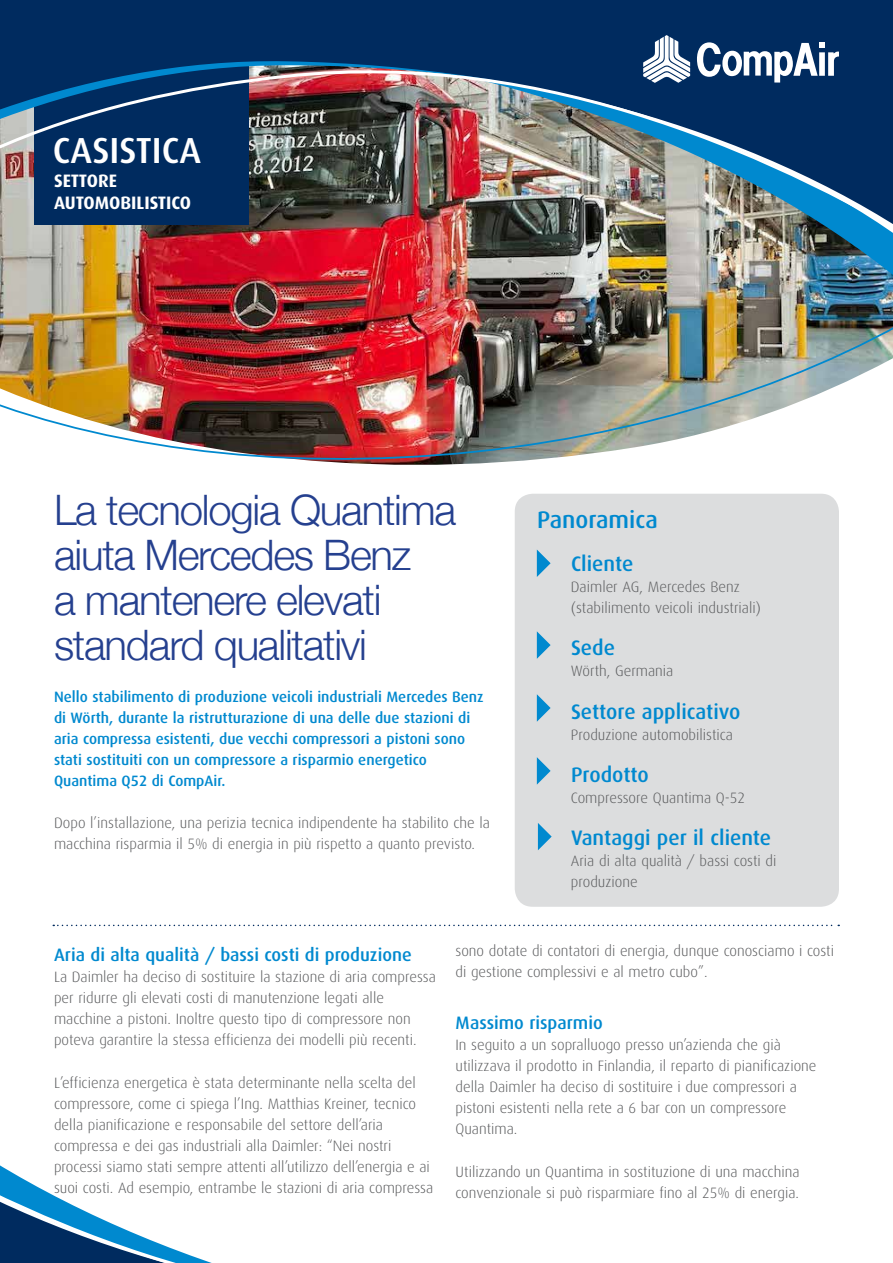
<style>
.page{position:relative;width:893px;height:1263px;background:#fff}
.page>*{position:absolute;margin:0;border:0;box-sizing:border-box;transform-origin:0 0}
.t1{font:300 42px/45px "Helvetica Neue";letter-spacing:-.03em;color:#25408f}
.t2{font:500 36.15px "Dax";color:#fff}
.t3{font:500 24px "Dax";color:#0089cf}
.t4{font:500 21px "Dax";color:#0089cf}
.t5{font:500 18px "Dax";color:#0089cf}
.t6{font:700 18px/21.6px "Dax";color:#fff}
.t7{font:300 15px/21px "Dax";color:#58595b}
.t8{font:500 15px/21px "Dax";color:#0089cf}
</style>
<div class="page">
<img style="left:0;top:289px;width:893px;height:207px">
<img style="left:0;top:263px;width:893px;height:26px">
<img style="left:0;top:0;width:893px;height:263px">
<svg style="left:697px;top:42px;width:142px;height:41px"></svg>
<svg style="left:643px;top:35px;width:47px;height:48px"></svg>
<svg style="left:0;top:1165px;width:212px;height:98px"></svg>
<div style="left:515px;top:494px;width:324px;height:413px;background:#dcddde;border-radius:18px"></div>
<svg style="left:537px;top:549px;width:14px;height:28px"></svg>
<svg style="left:537px;top:631px;width:14px;height:28px"></svg>
<svg style="left:537px;top:694px;width:14px;height:28px"></svg>
<svg style="left:537px;top:757px;width:14px;height:28px"></svg>
<svg style="left:53px;top:925px;width:786px;height:1px"></svg>
<svg style="left:538px;top:823px;width:14px;height:27px"></svg>
<h2 class="t2" style="left:53px;top:130px;width:150px">CASISTICA</h2>
<p class="t6" style="left:54px;top:170px;width:139px">SETTORE<br>AUTOMOBILISTICO</p>
<h1 class="t1" style="left:54px;top:484px;width:404px">La tecnologia Quantima aiuta Mercedes Benz<br>a mantenere elevati standard qualitativi</h1>
<p class="t8" style="left:54px;top:686px;width:431px">Nello stabilimento di produzione veicoli industriali Mercedes Benz di Wörth, durante la ristrutturazione di una delle due stazioni di aria compressa esistenti, due vecchi compressori a pistoni sono stati sostituiti con un compressore a risparmio energetico Quantima Q52 di CompAir.</p>
<p class="t7" style="left:54px;top:812px;width:437px">Dopo l’installazione, una perizia tecnica indipendente ha stabilito che la macchina risparmia il 5% di energia in più rispetto a quanto previsto.</p>
<h3 class="t3" style="left:537px;top:506px;width:122px">Panoramica</h3>
<h3 class="t4" style="left:571px;top:552px;width:64px">Cliente</h3>
<p class="t7" style="left:571px;top:577px;width:192px">Daimler AG, Mercedes Benz (stabilimento veicoli industriali)</p>
<h3 class="t4" style="left:571px;top:636px;width:46px">Sede</h3>
<p class="t7" style="left:571px;top:661px;width:104px">Wörth, Germania</p>
<h3 class="t4" style="left:571px;top:700px;width:171px">Settore applicativo</h3>
<p class="t7" style="left:571px;top:724px;width:164px">Produzione automobilistica</p>
<h3 class="t4" style="left:571px;top:763px;width:79px">Prodotto</h3>
<p class="t7" style="left:571px;top:787px;width:176px">Compressore Quantima Q-52</p>
<h3 class="t4" style="left:571px;top:826px;width:202px">Vantaggi per il cliente</h3>
<p class="t7" style="left:571px;top:851px;width:207px">Aria di alta qualità / bassi costi di produzione</p>
<p class="t5" style="left:54px;top:945px;width:359px">Aria di alta qualità / bassi costi di produzione</p>
<p class="t7" style="left:54px;top:967px;width:383px">La Daimler ha deciso di sostituire la stazione di aria compressa per ridurre gli elevati costi di manutenzione legati alle macchine a pistoni. Inoltre questo tipo di compressore non poteva garantire la stessa efficienza dei modelli più recenti.</p>
<p class="t7" style="left:54px;top:1072px;width:381px">L’efficienza energetica è stata determinante nella scelta del compressore, come ci spiega l’Ing. Matthias Kreiner, tecnico della pianificazione e responsabile del settore dell’aria compressa e dei gas industriali alla Daimler: “Nei nostri processi siamo stati sempre attenti all’utilizzo dell’energia e ai suoi costi. Ad esempio, entrambe le stazioni di aria compressa</p>
<p class="t7" style="left:455px;top:940px;width:380px">sono dotate di contatori di energia, dunque conosciamo i costi di gestione complessivi e al metro cubo”.</p>
<p class="t5" style="left:456px;top:1013px;width:149px">Massimo risparmio</p>
<p class="t7" style="left:455px;top:1035px;width:363px">In seguito a un sopralluogo presso un’azienda che già utilizzava il prodotto in Finlandia, il reparto di pianificazione della Daimler ha deciso di sostituire i due compressori a pistoni esistenti nella rete a 6 bar con un compressore Quantima.</p>
<p class="t7" style="left:455px;top:1161px;width:346px">Utilizzando un Quantima in sostituzione di una macchina convenzionale si può risparmiare fino al 25% di energia.</p>
</div>
